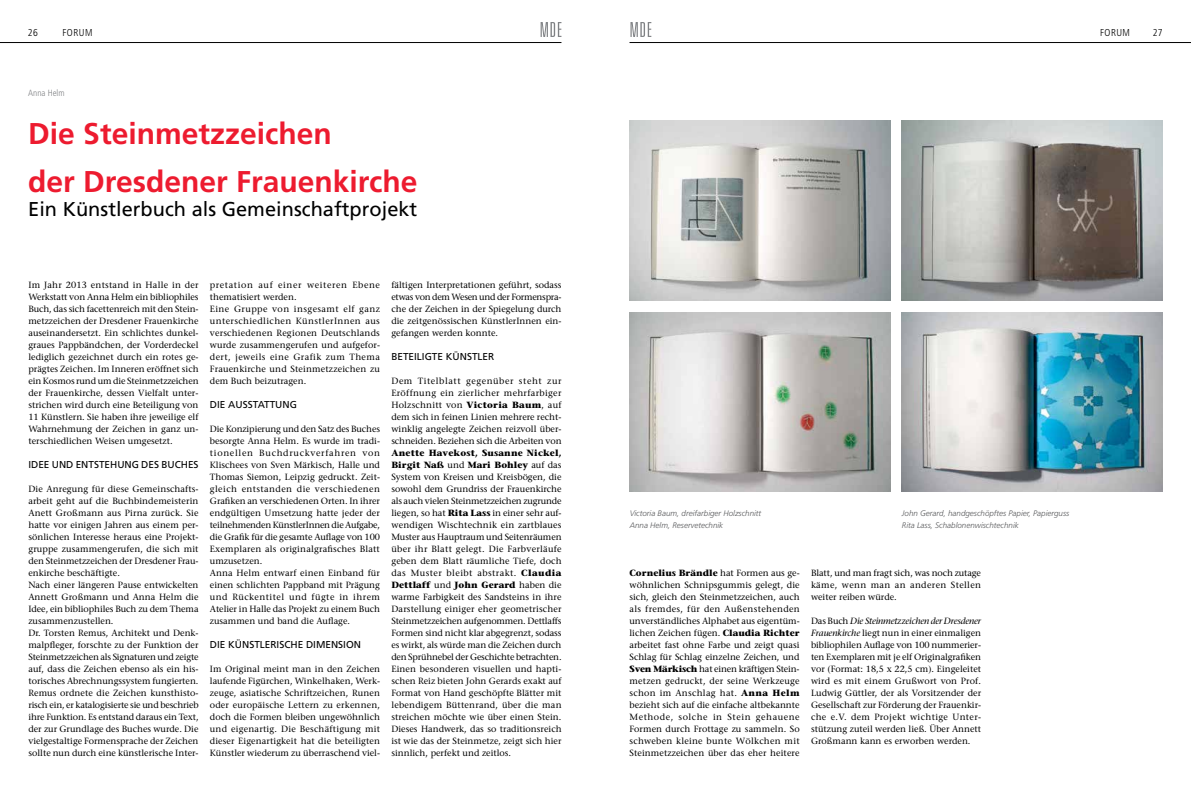
<style>
.page{position:relative;width:1191px;height:794px;background:#fff}
.page>*{position:absolute;margin:0;border:0;box-sizing:border-box;transform-origin:0 0}
.t1{font:700 30px/48px "Frutiger";color:#ed1b2f}
.t2{font:20px "Frutiger";color:#000}
.t3{font:10px "Frutiger";color:#000}
.t4{font:300 condensed 10px "Frutiger";letter-spacing:.05em;color:#000}
.t5{font:9px/12px "Stone Serif";color:#000;text-align:justify}
.t6{font:9px/12px "Stone Serif";letter-spacing:.02em;color:#000}
.t7{font:300 condensed 9px "Frutiger";color:#808285}
.t8{font:italic 300 8px/12px "Frutiger";color:#58595b}
.s1{font-weight:700}
.s2{font-style:italic}
</style>
<div class="page">
<svg style="left:540px;top:22px;width:21px;height:15px"></svg>
<svg style="left:630px;top:22px;width:21px;height:15px"></svg>
<hr style="left:0;top:42px;width:561px;height:1px;background:#000">
<hr style="left:629px;top:42px;width:562px;height:1px;background:#000">
<img style="left:629px;top:120px;width:261px;height:180px">
<img style="left:629px;top:312px;width:261px;height:180px">
<img style="left:901px;top:120px;width:261px;height:180px">
<img style="left:901px;top:312px;width:261px;height:180px">
<p class="t4" style="left:28px;top:27px;width:12px">26</p>
<p class="t4" style="left:62px;top:27px;width:32px">FORUM</p>
<p class="t4" style="left:1100px;top:27px;width:32px">FORUM</p>
<p class="t4" style="left:1152px;top:27px;width:12px">27</p>
<p class="t7" style="left:28px;top:88px;width:38px">Anna Helm</p>
<h1 class="t1" style="left:28px;top:109px;width:391px">Die Steinmetzzeichen<br>der Dresdener Frauenkirche</h1>
<h2 class="t2" style="left:28px;top:197px;width:390px">Ein Künstlerbuch als Gemeinschaftprojekt</h2>
<p class="t5" style="left:28px;top:279px;width:172px">Im Jahr 2013 entstand in Halle in der Werkstatt von Anna Helm ein bibliophiles Buch, das sich facettenreich mit den Stein&shy;metzzeichen der Dresdener Frauenkirche auseinandersetzt. Ein schlichtes dunkel&shy;graues Pappbändchen, der Vorderdeckel lediglich gezeichnet durch ein rotes ge&shy;prägtes Zeichen. Im Inneren eröffnet sich ein Kosmos rund um die Steinmetzzeichen der Frauenkirche, dessen Vielfalt unter&shy;strichen wird durch eine Beteiligung von 11 Künstlern. Sie haben ihre jeweilige elf Wahrnehmung der Zeichen in ganz un&shy;terschiedlichen Weisen umgesetzt.</p>
<p class="t3" style="left:28px;top:459px;width:172px">IDEE UND ENTSTEHUNG DES BUCHES</p>
<p class="t5" style="left:28px;top:483px;width:172px;text-align:left">Die Anregung für diese Gemeinschafts&shy;arbeit geht auf die Buchbindemeisterin Anett Großmann aus Pirna zurück. Sie hatte vor einigen Jahren aus einem per&shy;sönlichen Interesse heraus eine Projekt&shy;gruppe zusammengerufen, die sich mit den Steinmetzzeichen der Dresdener Frau&shy;enkirche beschäftigte.<br>Nach einer längeren Pause entwickelten Annett Großmann und Anna Helm die Idee, ein bibliophiles Buch zu dem Thema zusammenzustellen.<br>Dr. Torsten Remus, Architekt und Denk&shy;malpfleger, forschte zu der Funktion der Steinmetzzeichen als Signaturen und zeigte auf, dass die Zeichen ebenso als ein his&shy;torisches Abrechnungssystem fungierten.<br>Remus ordnete die Zeichen kunsthisto&shy;risch ein, er katalogisierte sie und beschrieb ihre Funktion. Es entstand daraus ein Text, der zur Grundlage des Buches wurde. Die vielgestaltige Formensprache der Zeichen sollte nun durch eine künstlerische Inter-</p>
<p class="t6" style="left:210px;top:279px;width:172px">pretation auf einer weiteren Ebene thematisiert werden.<br>Eine Gruppe von insgesamt elf ganz unterschiedlichen KünstlerInnen aus verschiedenen Regionen Deutschlands wurde zusammengerufen und aufgefor&shy;dert, jeweils eine Grafik zum Thema Frauenkirche und Steinmetzzeichen zu dem Buch beizutragen.</p>
<p class="t3" style="left:210px;top:399px;width:89px">DIE AUSSTATTUNG</p>
<p class="t5" style="left:210px;top:423px;width:172px;text-align:left">Die Konzipierung und den Satz des Buches besorgte Anna Helm. Es wurde im tradi&shy;tionellen Buchdruckverfahren von Klischees von Sven Märkisch, Halle und Thomas Siemon, Leipzig gedruckt. Zeit&shy;gleich entstanden die verschiedenen Grafiken an verschiedenen Orten. In ihrer endgültigen Umsetzung hatte jeder der teilnehmenden KünstlerInnen die Aufgabe, die Grafik für die gesamte Auflage von 100<br>Exemplaren als originalgrafisches Blatt umzusetzen.<br>Anna Helm entwarf einen Einband für einen schlichten Pappband mit Prägung und Rückentitel und fügte in ihrem Atelier in Halle das Projekt zu einem Buch zusammen und band die Auflage.</p>
<p class="t3" style="left:210px;top:639px;width:153px">DIE KÜNSTLERISCHE DIMENSION</p>
<p class="t5" style="left:210px;top:663px;width:172px">Im Original meint man in den Zeichen laufende Figürchen, Winkelhaken, Werk&shy;zeuge, asiatische Schriftzeichen, Runen oder europäische Lettern zu erkennen, doch die Formen bleiben ungewöhnlich und eigenartig. Die Beschäftigung mit dieser Eigenartigkeit hat die beteiligten Künstler wiederum zu überraschend viel-</p>
<p class="t5" style="left:391px;top:279px;width:172px">fältigen Interpretationen geführt, sodass etwas von dem Wesen und der Formenspra&shy;che der Zeichen in der Spiegelung durch die zeitgenössischen KünstlerInnen ein&shy;gefangen werden konnte.</p>
<p class="t3" style="left:391px;top:351px;width:104px">BETEILIGTE KÜNSTLER</p>
<p class="t5" style="left:391px;top:375px;width:172px">Dem Titelblatt gegenüber steht zur Eröffnung ein zierlicher mehrfarbiger Holzschnitt von <span class="s1">Victoria Baum</span>, auf dem sich in feinen Linien mehrere recht&shy;winklig angelegte Zeichen reizvoll über&shy;schneiden. Beziehen sich die Arbeiten von</p>
<p class="t5" style="left:391px;top:447px;width:172px"><span class="s1">Anette Havekost, Susanne Nickel, Birgit Naß</span> und <span class="s1">Mari Bohley</span> auf das System von Kreisen und Kreisbögen, die sowohl dem Grundriss der Frauenkirche als auch vielen Steinmetzzeichen zugrunde liegen, so hat <span class="s1">Rita Lass</span> in einer sehr auf&shy;wendigen Wischtechnik ein zartblaues Muster aus Hauptraum und Seitenräumen über ihr Blatt gelegt. Die Farbverläufe geben dem Blatt räumliche Tiefe, doch das Muster bleibt abstrakt. <span class="s1">Claudia Dettlaff</span> und <span class="s1">John Gerard</span> haben die warme Farbigkeit des Sandsteins in ihre Darstellung einiger eher geometrischer Steinmetzzeichen aufgenommen. Dettlaffs Formen sind nicht klar abgegrenzt, sodass es wirkt, als würde man die Zeichen durch den Sprühnebel der Geschichte betrachten.<br>Einen besonderen visuellen und hapti&shy;schen Reiz bieten John Gerards exakt auf Format von Hand geschöpfte Blätter mit lebendigem Büttenrand, über die man streichen möchte wie über einen Stein.<br>Dieses Handwerk, das so traditionsreich ist wie das der Steinmetze, zeigt sich hier sinnlich, perfekt und zeitlos.</p>
<p class="t8" style="left:630px;top:507px;width:133px">Victoria Baum, dreifarbiger Holzschnitt<br>Anna Helm, Reservetechnik</p>
<p class="t8" style="left:902px;top:507px;width:169px">John Gerard, handgeschöpftes Papier, Papierguss<br>Rita Lass, Schablonenwischtechnik</p>
<p class="t5" style="left:629px;top:567px;width:172px"><span class="s1">Cornelius Brändle</span> hat Formen aus ge&shy;wöhnlichen Schnipsgummis gelegt, die sich, gleich den Steinmetzzeichen, auch als fremdes, für den Außenstehenden unverständliches Alphabet aus eigentüm&shy;lichen Zeichen fügen. <span class="s1">Claudia Richter </span>arbeitet fast ohne Farbe und zeigt quasi Schlag für Schlag einzelne Zeichen, und <span class="s1">Sven Märkisch</span> hat einen kräftigen Stein&shy;metzen gedruckt, der seine Werkzeuge schon im Anschlag hat. <span class="s1">Anna Helm </span>bezieht sich auf die einfache altbekannte Methode, solche in Stein gehauene Formen durch Frottage zu sammeln. So schweben kleine bunte Wölkchen mit Steinmetzzeichen über das eher heitere</p>
<p class="t5" style="left:811px;top:567px;width:172px">Blatt, und man fragt sich, was noch zutage käme, wenn man an anderen Stellen weiter reiben würde.</p>
<p class="t5" style="left:811px;top:615px;width:172px">Das Buch <span class="s2">Die Steinmetzzeichen der Dresdener Frauenkirche</span> liegt nun in einer einmaligen bibliophilen Auflage von 100 nummerier&shy;ten Exemplaren mit je elf Originalgrafiken vor (Format: 18,5 x 22,5 cm). Eingeleitet wird es mit einem Grußwort von Prof.<br>Ludwig Güttler, der als Vorsitzender der Gesellschaft zur Förderung der Frauenkir&shy;che e.V. dem Projekt wichtige Unter&shy;stützung zuteil werden ließ. Über Annett Großmann kann es erworben werden.</p>
</div>
